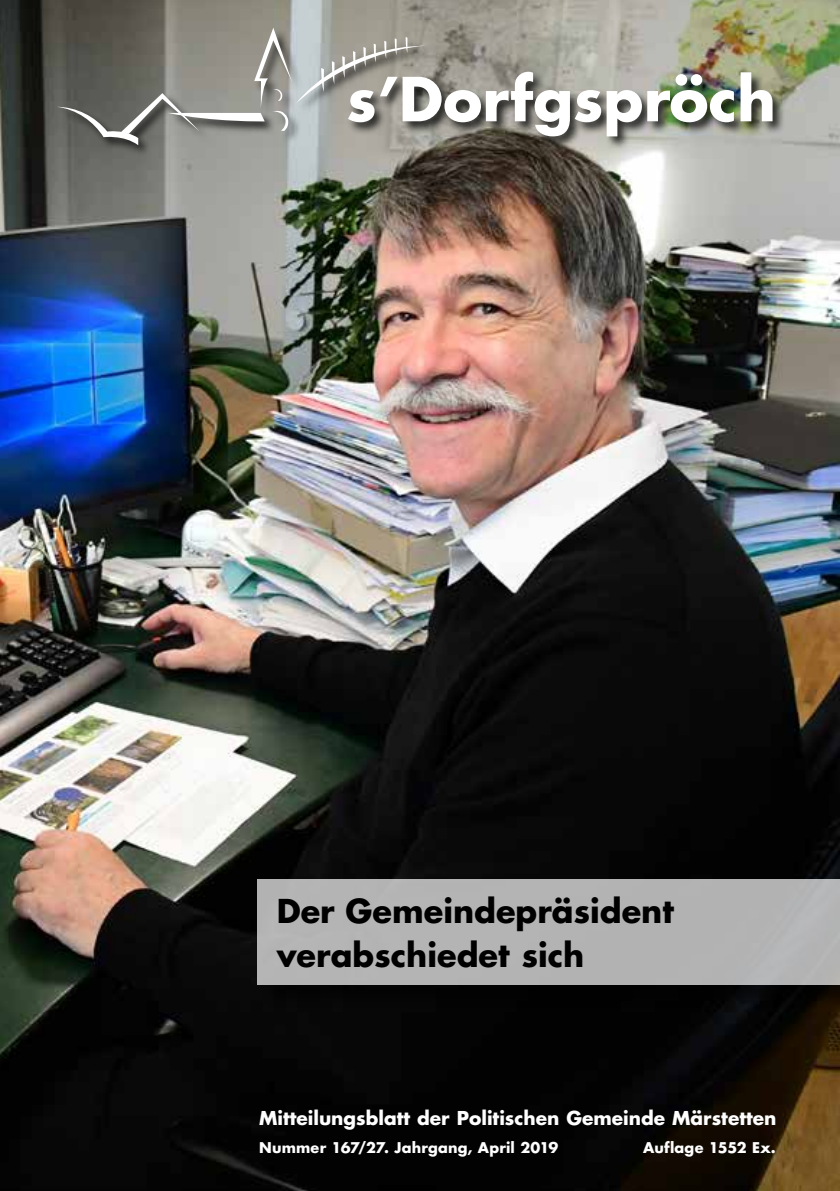
<style>
.page{position:relative;width:840px;height:1191px;background:#fff}
.page>*{position:absolute;margin:0;border:0;box-sizing:border-box;transform-origin:0 0}
.t1{font:700 59px "Futura Std";color:#fff}
.t2{font:700 32px/44px "Futura Std";color:#000}
.t3{font:700 18.6px "Futura Std";color:#fff}
.t4{font:700 14.4px "Futura Std";letter-spacing:.01em;color:#fff}
</style>
<div class="page">
<img style="left:0;top:0;width:839px;height:1191px">
<div style="left:347px;top:70px;width:437px;height:79px;background:#000;opacity:.75"></div>
<div style="left:57px;top:27px;width:378px;height:130px;background:#000;opacity:.75"></div>
<svg style="left:57px;top:28px;width:367px;height:117px;background:#8c8c86"></svg>
<div style="left:260px;top:882px;width:579px;height:127px;background:#000"></div>
<div style="left:257px;top:879px;width:582px;height:105px;background:#b4b4b4"></div>
<h1 class="t1" style="left:346px;top:60px;width:431px">s’Dorfgspröch</h1>
<h2 class="t2" style="left:276px;top:888px;width:398px">Der Gemeindepräsident verabschiedet sich</h2>
<p class="t3" style="left:259px;top:1105px;width:518px">Mitteilungsblatt der Politischen Gemeinde Märstetten</p>
<p class="t4" style="left:259px;top:1138px;width:300px">Nummer 167/27. Jahrgang, April 2019</p>
<p class="t4" style="left:642px;top:1138px;width:134px">Auflage 1552 Ex.</p>
</div>
